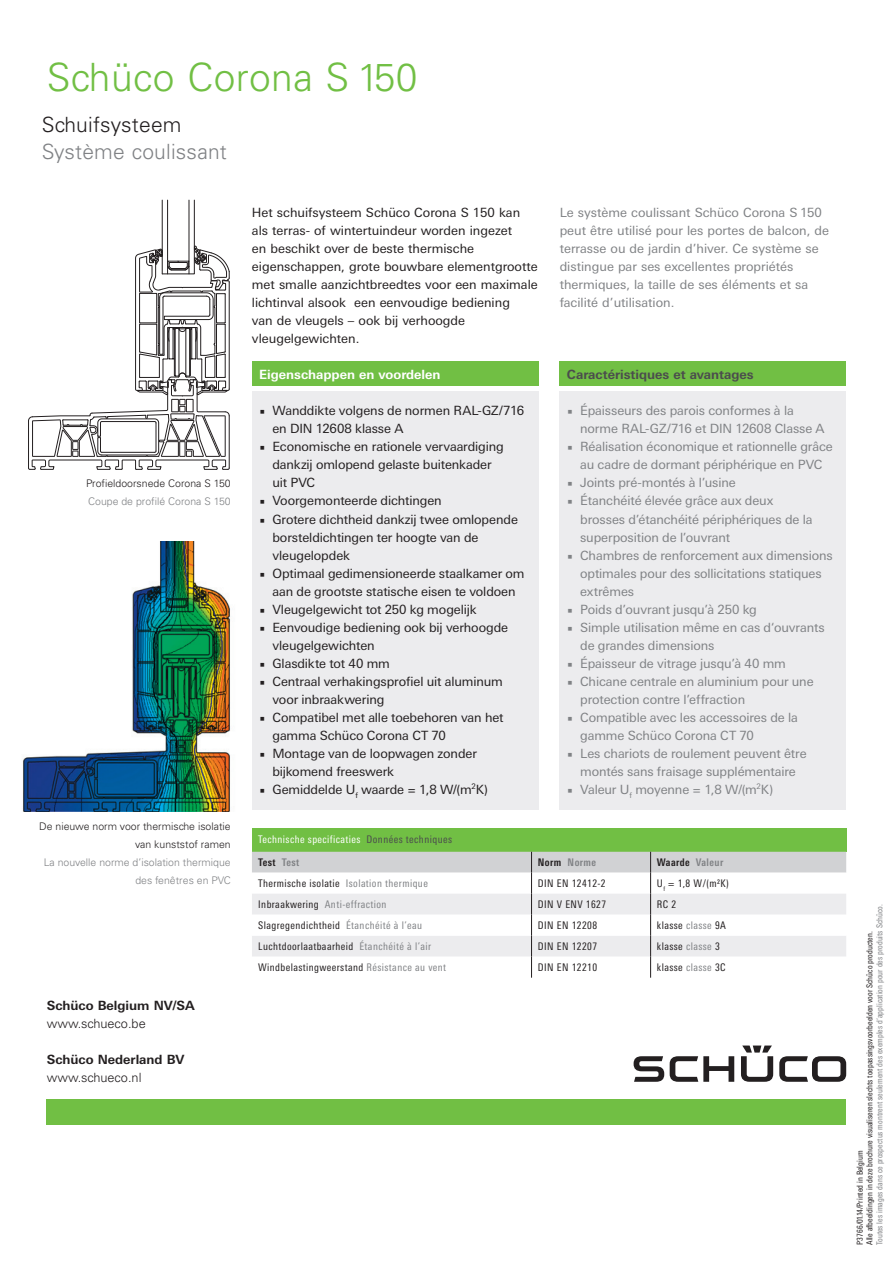
<style>
.page{position:relative;width:893px;height:1263px;background:#fff}
.page>*{position:absolute;margin:0;border:0;box-sizing:border-box;transform-origin:0 0}
.t1{font:300 39px "Univers LT Std";letter-spacing:.01em;color:#71bf44}
.t2{font:300 21px "Univers LT Std";letter-spacing:.01em;color:#808285}
.t3{font:300 21px "Univers LT Std";letter-spacing:.01em;color:#231f20}
.t4{font:12.75px/18px "LT Univers Basic";letter-spacing:-.005em;color:#808285}
.t5{font:12.75px/18px "LT Univers Basic";letter-spacing:-.005em;color:#231f20}
.t6{font:700 12.75px "LT Univers Basic";color:#231f20}
.t7{font:300 12.75px "Univers LT Std";color:#231f20}
.t8{font:700 12.75px "LT Univers Basic";color:#4b4c4d}
.t9{font:700 12.75px "LT Univers Basic";color:#fff}
.t10{font:condensed 10.5px "LT Univers";letter-spacing:.04em;color:#231f20}
.t11{font:300 10.5px/18px "Univers LT Std";color:#231f20;text-align:right}
.t12{font:300 10.5px/18px "Univers LT Std";color:#808285;text-align:right}
.t13{font:condensed 10.5px/23.1px "LT Univers";letter-spacing:.04em;color:#fff}
.t14{font:condensed 10.5px "LT Univers";letter-spacing:.04em;color:#808285}
.t15{font:700 condensed 10.5px "LT Univers";letter-spacing:.04em;color:#231f20}
.t16{font:700 condensed 10.5px "LT Univers";letter-spacing:.04em;color:#808285}
.t17{font:condensed 8.25px/9.9px "LT Univers";color:#231f20}
.t18{font:condensed 8.25px "LT Univers";color:#808285}
.s1{font-family:"Minion Pro"}
.s2{color:#4b4c4d}
.s3{font-weight:700;color:#231f20}
.s4{font-weight:700;color:#808285}
.s5{color:#231f20}
.s6{color:#808285}
</style>
<div class="page">
<img style="left:23px;top:541px;width:208px;height:270px">
<div style="left:252px;top:361px;width:286px;height:28px;background:#71bf44"></div>
<div style="left:560px;top:361px;width:286px;height:28px;background:#71bf44"></div>
<div style="left:252px;top:389px;width:286px;height:421px;background:#ececee"></div>
<div style="left:560px;top:389px;width:286px;height:421px;background:#ececee"></div>
<div style="left:252px;top:828px;width:594px;height:24px;background:#71bf44"></div>
<svg style="left:252px;top:852px;width:594px;height:126px"></svg>
<svg style="left:28px;top:200px;width:202px;height:270px"></svg>
<div style="left:47px;top:1100px;width:799px;height:25px;background:#71bf44"></div>
<svg style="left:634px;top:1056px;width:30px;height:26px"></svg>
<svg style="left:670px;top:1056px;width:64px;height:26px"></svg>
<svg style="left:779px;top:1056px;width:67px;height:26px"></svg>
<svg style="left:741px;top:1045px;width:32px;height:37px"></svg>
<div style="left:250px;top:386px;width:295px;height:5px;background:#fff"></div>
<div style="left:558px;top:386px;width:295px;height:5px;background:#fff"></div>
<h1 class="t1" style="left:47px;top:54px;width:372px">Schüco Corona S 150</h1>
<h2 class="t3" style="left:42px;top:112px;width:141px">Schuifsysteem</h2>
<h2 class="t2" style="left:42px;top:139px;width:187px">Système coulissant</h2>
<p class="t5" style="left:252px;top:204px;width:287px">Het schuifsysteem Schüco Corona S 150 kan als terras- of wintertuindeur worden ingezet<br>en beschikt over de beste thermische eigenschappen, grote bouwbare elementgrootte met smalle aanzichtbreedtes voor een maximale lichtinval alsook een eenvoudige bediening<br>van de vleugels – ook bij verhoogde vleugelgewichten.</p>
<p class="t4" style="left:560px;top:204px;width:271px">Le système coulissant Schüco Corona S 150 peut être utilisé pour les portes de balcon, de terrasse ou de jardin d’hiver. Ce système se distingue par ses excellentes propriétés thermiques, la taille de ses éléments et sa facilité d’utilisation.</p>
<p class="t11" style="left:86px;top:475px;width:146px">Profieldoorsnede Corona S 150</p>
<p class="t12" style="left:88px;top:493px;width:144px">Coupe de profilé Corona S 150</p>
<p class="t11" style="left:39px;top:817px;width:193px">De nieuwe norm voor thermische isolatie van kunststof ramen</p>
<p class="t12" style="left:44px;top:853px;width:188px">La nouvelle norme d’isolation thermique des fenêtres en PVC</p>
<p class="t6" style="left:47px;top:997px;width:149px">Schüco Belgium NV/SA</p>
<p class="t7" style="left:47px;top:1015px;width:101px">www.schueco.be</p>
<p class="t6" style="left:47px;top:1051px;width:139px">Schüco Nederland BV</p>
<p class="t7" style="left:47px;top:1069px;width:96px">www.schueco.nl</p>
<p class="t9" style="left:259px;top:366px;width:183px">Eigenschappen en voordelen</p>
<p class="t5" style="left:272px;top:402px;width:253px;text-indent:-13px"><span class="s1">■</span> Wanddikte volgens de normen RAL-GZ/716 en DIN 12608 klasse A</p>
<p class="t5" style="left:272px;top:438px;width:233px;text-indent:-13px"><span class="s1">■</span> Economische en rationele vervaardiging dankzij omlopend gelaste buitenkader uit PVC</p>
<p class="t5" style="left:260px;top:492px;width:184px"><span class="s1">■</span> Voorgemonteerde dichtingen</p>
<p class="t5" style="left:272px;top:510px;width:247px;text-indent:-13px"><span class="s1">■</span> Grotere dichtheid dankzij twee omlopende borsteldichtingen ter hoogte van de vleugelopdek</p>
<p class="t5" style="left:260px;top:564px;width:266px;text-align:center"><span class="s1">■</span> Optimaal gedimensioneerde staalkamer om aan de grootste statische eisen te voldoen</p>
<p class="t5" style="left:260px;top:600px;width:218px"><span class="s1">■</span> Vleugelgewicht tot 250 kg mogelijk</p>
<p class="t5" style="left:272px;top:618px;width:237px;text-indent:-13px"><span class="s1">■</span> Eenvoudige bediening ook bij verhoogde vleugelgewichten</p>
<p class="t5" style="left:260px;top:654px;width:132px"><span class="s1">■</span> Glasdikte tot 40 mm</p>
<p class="t5" style="left:272px;top:672px;width:232px;text-indent:-13px"><span class="s1">■</span> Centraal verhakingsprofiel uit aluminum voor inbraakwering</p>
<p class="t5" style="left:272px;top:708px;width:233px;text-indent:-13px"><span class="s1">■</span> Compatibel met alle toebehoren van het gamma Schüco Corona CT 70</p>
<p class="t5" style="left:272px;top:744px;width:206px;text-indent:-13px"><span class="s1">■</span> Montage van de loopwagen zonder bijkomend freeswerk</p>
<p class="t5" style="left:260px;top:780px;width:230px"><span class="s1">■</span> Gemiddelde U<sub>f</sub> waarde = 1,8 W/(m<sup>2</sup>K)</p>
<p class="t8" style="left:567px;top:366px;width:188px">Caractéristiques et avantages</p>
<p class="t4" style="left:580px;top:402px;width:246px;text-indent:-13px"><span class="s1">■</span> Épaisseurs des parois conformes à la norme RAL-GZ/716 et DIN 12608 Classe A</p>
<p class="t4" style="left:567px;top:438px;width:267px;text-align:center"><span class="s1">■</span> Réalisation économique et rationnelle grâce au cadre de dormant périphérique en PVC</p>
<p class="t4" style="left:567px;top:474px;width:170px"><span class="s1">■</span> Joints pré-montés à l’usine</p>
<p class="t4" style="left:580px;top:492px;width:234px;text-indent:-13px"><span class="s1">■</span> Étanchéité élevée grâce aux deux brosses d’étanchéité périphériques de la superposition de l’ouvrant</p>
<p class="t4" style="left:580px;top:546px;width:254px;text-indent:-13px"><span class="s1">■</span> Chambres de renforcement aux dimensions optimales pour des sollicitations statiques extrêmes</p>
<p class="t4" style="left:567px;top:600px;width:191px"><span class="s1">■</span> Poids d’ouvrant jusqu’à 250 kg</p>
<p class="t4" style="left:580px;top:618px;width:246px;text-indent:-13px"><span class="s1">■</span> Simple utilisation même en cas d‘ouvrants de grandes dimensions</p>
<p class="t4" style="left:567px;top:654px;width:220px"><span class="s1">■</span> Épaisseur de vitrage jusqu’à 40 mm</p>
<p class="t4" style="left:580px;top:672px;width:235px;text-indent:-13px"><span class="s1">■</span> Chicane centrale en aluminium pour une protection contre l’effraction</p>
<p class="t4" style="left:580px;top:708px;width:219px;text-indent:-13px"><span class="s1">■</span> Compatible avec les accessoires de la gamme Schüco Corona CT 70</p>
<p class="t4" style="left:567px;top:744px;width:241px;text-align:center"><span class="s1">■</span> Les chariots de roulement peuvent être montés sans fraisage supplémentaire</p>
<p class="t4" style="left:567px;top:780px;width:207px"><span class="s1">■</span> Valeur U<sub>f</sub> moyenne = 1,8 W/(m<sup>2</sup>K)</p>
<p class="t13" style="left:258px;top:828px;width:195px">Technische specificaties <span class="s2">Données techniques<br></span><span class="s3">Test</span> <span class="s4">Test</span></p>
<p class="t16" style="left:538px;top:856px;width:60px"><span class="s5">Norm</span> Norme</p>
<p class="t15" style="left:657px;top:856px;width:68px">Waarde <span class="s6">Valeur</span></p>
<p class="t10" style="left:258px;top:877px;width:171px">Thermische isolatie <span class="s6">Isolation thermique</span></p>
<p class="t10" style="left:538px;top:877px;width:69px">DIN EN 12412-2</p>
<p class="t10" style="left:657px;top:877px;width:73px">U<sub>f</sub> = 1,8 W/(m²K)</p>
<p class="t14" style="left:258px;top:898px;width:130px"><span class="s5">Inbraakwering</span> Anti-effraction</p>
<p class="t10" style="left:538px;top:898px;width:70px">DIN V ENV 1627</p>
<p class="t10" style="left:657px;top:898px;width:21px">RC 2</p>
<p class="t10" style="left:258px;top:919px;width:165px">Slagregendichtheid <span class="s6">Étanchéité à l’eau</span></p>
<p class="t10" style="left:538px;top:919px;width:61px">DIN EN 12208</p>
<p class="t10" style="left:657px;top:919px;width:71px">klasse <span class="s6">classe</span> 9A</p>
<p class="t10" style="left:258px;top:940px;width:174px">Luchtdoorlaatbaarheid <span class="s6">Étanchéité à l’air</span></p>
<p class="t10" style="left:538px;top:940px;width:61px">DIN EN 12207</p>
<p class="t10" style="left:657px;top:940px;width:64px">klasse <span class="s6">classe</span> 3</p>
<p class="t10" style="left:258px;top:961px;width:189px">Windbelastingweerstand <span class="s6">Résistance au vent</span></p>
<p class="t10" style="left:538px;top:961px;width:61px">DIN EN 12210</p>
<p class="t10" style="left:657px;top:961px;width:70px">klasse <span class="s6">classe</span> 3C</p>
<p class="t18" style="left:875px;top:1245px;width:342px;rotate:-90deg">Toutes les images dans ce prospectus montrent seulement des exemples d‘application pour des produits Schüco.</p>
<p class="t17" style="left:855px;top:1245px;width:315px;rotate:-90deg">P3766/01.14/Printed in Belgium<br>Alle afbeeldingen in deze brochure visualiseren slechts toepassingsvoorbeelden voor Schüco producten.</p>
</div>
